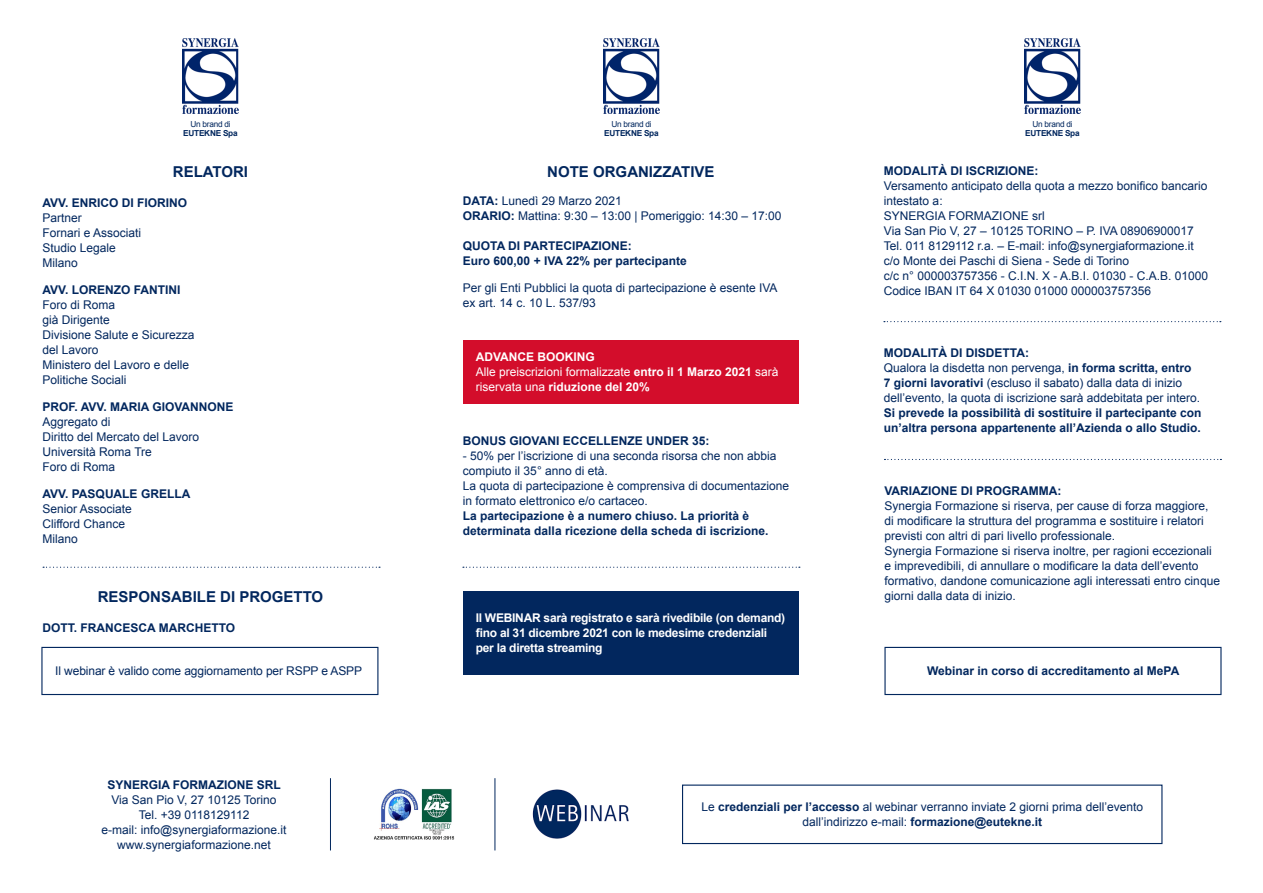
<style>
.page{position:relative;width:1263px;height:893px;background:#fff}
.page>*{position:absolute;margin:0;border:0;box-sizing:border-box;transform-origin:0 0}
.t1{font:700 15px "Arial";color:#02275e}
.t2{font:700 14.7px "Times";letter-spacing:-.005em;color:#00005e}
.t3{font:12px/15px "Arial";color:#02275e}
.t4{font:700 12px/15px "Arial";color:#02275e}
.t5{font:700 12px/15px "Arial";letter-spacing:-.02em;color:#fff}
.t6{font:12px/15px "Arial";color:#fff}
.t7{font:700 12px "Arial";color:#fff}
.t8{font:700 8.25px "Arial";letter-spacing:-.03em;color:#02275e}
.t9{font:8.25px "Arial";letter-spacing:-.03em;color:#02275e}
.s1{font-weight:700}
</style>
<div class="page">
<img style="left:183px;top:38px;width:55px;height:75px">
<img style="left:604px;top:38px;width:55px;height:75px">
<img style="left:1025px;top:38px;width:55px;height:75px">
<hr style="left:330px;top:778px;width:1px;height:72px;background:#02275e">
<img style="left:374px;top:789px;width:81px;height:51px">
<img style="left:532px;top:789px;width:97px;height:50px">
<hr style="left:495px;top:778px;width:1px;height:72px;background:#02275e">
<div style="left:682px;top:784px;width:480px;height:60px;border:1px solid #02275e"></div>
<svg style="left:463px;top:567px;width:337px;height:1px"></svg>
<div style="left:463px;top:340px;width:336px;height:64px;background:#d30d2b"></div>
<div style="left:463px;top:591px;width:336px;height:84px;background:#02275e"></div>
<svg style="left:43px;top:567px;width:337px;height:1px"></svg>
<div style="left:41px;top:647px;width:337px;height:48px;border:1px solid #02275e"></div>
<svg style="left:884px;top:321px;width:337px;height:1px"></svg>
<svg style="left:884px;top:459px;width:337px;height:1px"></svg>
<div style="left:884px;top:647px;width:337px;height:48px;border:1px solid #02275e"></div>
<p class="t9" style="left:190px;top:118px;width:42px">Un brand di</p>
<p class="t8" style="left:183px;top:128px;width:56px">EUTEKNE Spa</p>
<p class="t1" style="left:173px;top:162px;width:77px">RELATORI</p>
<p class="t4" style="left:43px;top:195px;width:146px">AVV. ENRICO DI FIORINO</p>
<p class="t3" style="left:43px;top:210px;width:41px">Partner</p>
<p class="t3" style="left:43px;top:225px;width:100px">Fornari e Associati</p>
<p class="t3" style="left:43px;top:240px;width:75px">Studio Legale</p>
<p class="t3" style="left:43px;top:255px;width:37px">Milano</p>
<p class="t4" style="left:43px;top:282px;width:140px">AVV. LORENZO FANTINI</p>
<p class="t3" style="left:43px;top:297px;width:74px">Foro di Roma</p>
<p class="t3" style="left:43px;top:312px;width:69px">già Dirigente</p>
<p class="t3" style="left:43px;top:327px;width:154px">Divisione Salute e Sicurezza</p>
<p class="t3" style="left:43px;top:342px;width:58px">del Lavoro</p>
<p class="t3" style="left:43px;top:357px;width:148px">Ministero del Lavoro e delle</p>
<p class="t3" style="left:43px;top:372px;width:86px">Politiche Sociali</p>
<p class="t4" style="left:43px;top:399px;width:192px">PROF. AVV. MARIA GIOVANNONE</p>
<p class="t3" style="left:43px;top:414px;width:70px">Aggregato di</p>
<p class="t3" style="left:43px;top:429px;width:158px">Diritto del Mercato del Lavoro</p>
<p class="t3" style="left:43px;top:444px;width:111px">Università Roma Tre</p>
<p class="t3" style="left:43px;top:459px;width:74px">Foro di Roma</p>
<p class="t4" style="left:43px;top:486px;width:149px">AVV. PASQUALE GRELLA</p>
<p class="t3" style="left:43px;top:501px;width:91px">Senior Associate</p>
<p class="t3" style="left:43px;top:516px;width:84px">Clifford Chance</p>
<p class="t3" style="left:43px;top:531px;width:37px">Milano</p>
<p class="t1" style="left:98px;top:587px;width:227px">RESPONSABILE DI PROGETTO</p>
<p class="t4" style="left:43px;top:621px;width:194px">DOTT. FRANCESCA MARCHETTO</p>
<p class="t3" style="left:55px;top:664px;width:308px">Il webinar è valido come aggiornamento per RSPP e ASPP</p>
<p class="t4" style="left:107px;top:778px;width:175px">SYNERGIA FORMAZIONE SRL</p>
<p class="t3" style="left:102px;top:793px;width:186px;text-align:center">Via San Pio V, 27 10125 Torino<br>Tel. +39 0118129112<br>e-mail: info@synergiaformazione.it www.synergiaformazione.net</p>
<p class="t9" style="left:611px;top:118px;width:42px">Un brand di</p>
<p class="t8" style="left:604px;top:128px;width:56px">EUTEKNE Spa</p>
<p class="t1" style="left:547px;top:162px;width:169px">NOTE ORGANIZZATIVE</p>
<p class="t3" style="left:463px;top:194px;width:160px"><span class="s1">DATA:</span> Lunedì 29 Marzo 2021</p>
<p class="t3" style="left:463px;top:209px;width:320px"><span class="s1">ORARIO:</span> Mattina: 9:30 – 13:00 | Pomeriggio: 14:30 – 17:00</p>
<p class="t4" style="left:463px;top:239px;width:170px">QUOTA DI PARTECIPAZIONE:</p>
<p class="t4" style="left:463px;top:254px;width:225px">Euro 600,00 + IVA 22% per partecipante</p>
<p class="t3" style="left:463px;top:281px;width:316px">Per gli Enti Pubblici la quota di partecipazione è esente IVA</p>
<p class="t3" style="left:463px;top:296px;width:134px">ex art. 14 c. 10 L. 537/93</p>
<p class="t7" style="left:476px;top:349px;width:121px">ADVANCE BOOKING</p>
<p class="t6" style="left:476px;top:365px;width:304px">Alle preiscrizioni formalizzate <span class="s1">entro il 1 Marzo 2021</span> sarà riservata una <span class="s1">riduzione del 20%</span></p>
<p class="t4" style="left:463px;top:433px;width:248px">BONUS GIOVANI ECCELLENZE UNDER 35:</p>
<p class="t3" style="left:463px;top:448px;width:315px">- 50% per l’iscrizione di una seconda risorsa che non abbia compiuto il 35° anno di età.</p>
<p class="t3" style="left:463px;top:478px;width:328px">La quota di partecipazione è comprensiva di documentazione in formato elettronico e/o cartaceo.</p>
<p class="t4" style="left:463px;top:508px;width:307px">La partecipazione è a numero chiuso. La priorità è determinata dalla ricezione della scheda di iscrizione.</p>
<p class="t5" style="left:476px;top:611px;width:311px">Il WEBINAR sarà registrato e sarà rivedibile (on demand) fino al 31 dicembre 2021 con le medesime credenziali per la diretta streaming</p>
<p class="t9" style="left:1032px;top:118px;width:42px">Un brand di</p>
<p class="t8" style="left:1025px;top:128px;width:56px">EUTEKNE Spa</p>
<p class="t4" style="left:884px;top:163px;width:156px">MODALITÀ DI ISCRIZIONE:</p>
<p class="t3" style="left:884px;top:178px;width:325px">Versamento anticipato della quota a mezzo bonifico bancario intestato a:</p>
<p class="t3" style="left:884px;top:208px;width:162px">SYNERGIA FORMAZIONE srl</p>
<p class="t3" style="left:884px;top:223px;width:312px">Via San Pio V, 27 – 10125 TORINO – P. IVA 08906900017</p>
<p class="t3" style="left:884px;top:238px;width:311px">Tel. 011 8129112 r.a. – E-mail: info@synergiaformazione.it</p>
<p class="t3" style="left:884px;top:253px;width:247px">c/o Monte dei Paschi di Siena - Sede di Torino</p>
<p class="t3" style="left:884px;top:268px;width:326px">c/c n° 000003757356 - C.I.N. X - A.B.I. 01030 - C.A.B. 01000</p>
<p class="t3" style="left:884px;top:283px;width:269px">Codice IBAN IT 64 X 01030 01000 000003757356</p>
<p class="t4" style="left:884px;top:346px;width:147px">MODALITÀ DI DISDETTA:</p>
<p class="t3" style="left:884px;top:361px;width:318px">Qualora la disdetta non pervenga, <span class="s1">in forma scritta, entro<br>7 giorni lavorativi</span> (escluso il sabato) dalla data di inizio dell’evento, la quota di iscrizione sarà addebitata per intero.</p>
<p class="t4" style="left:884px;top:406px;width:319px">Si prevede la possibilità di sostituire il partecipante con un’altra persona appartenente all’Azienda o allo Studio.</p>
<p class="t4" style="left:884px;top:484px;width:179px">VARIAZIONE DI PROGRAMMA:</p>
<p class="t3" style="left:884px;top:499px;width:326px">Synergia Formazione si riserva, per cause di forza maggiore, di modificare la struttura del programma e sostituire i relatori previsti con altri di pari livello professionale.</p>
<p class="t3" style="left:884px;top:544px;width:337px">Synergia Formazione si riserva inoltre, per ragioni eccezionali e imprevedibili, di annullare o modificare la data dell’evento formativo, dandone comunicazione agli interessati entro cinque giorni dalla data di inizio.</p>
<p class="t4" style="left:927px;top:664px;width:254px">Webinar in corso di accreditamento al MePA</p>
<p class="t2" style="left:1003px;top:660px;width:80px">RELATORI</p>
<p class="t3" style="left:701px;top:800px;width:443px;text-align:center">Le <span class="s1">credenziali per l’accesso</span> al webinar verranno inviate 2 giorni prima dell’evento dall’indirizzo e-mail: <span class="s1">formazione@eutekne.it</span></p>
<p class="t2" style="left:1060px;top:796px;width:124px">Docente nei corsi di</p>
</div>
